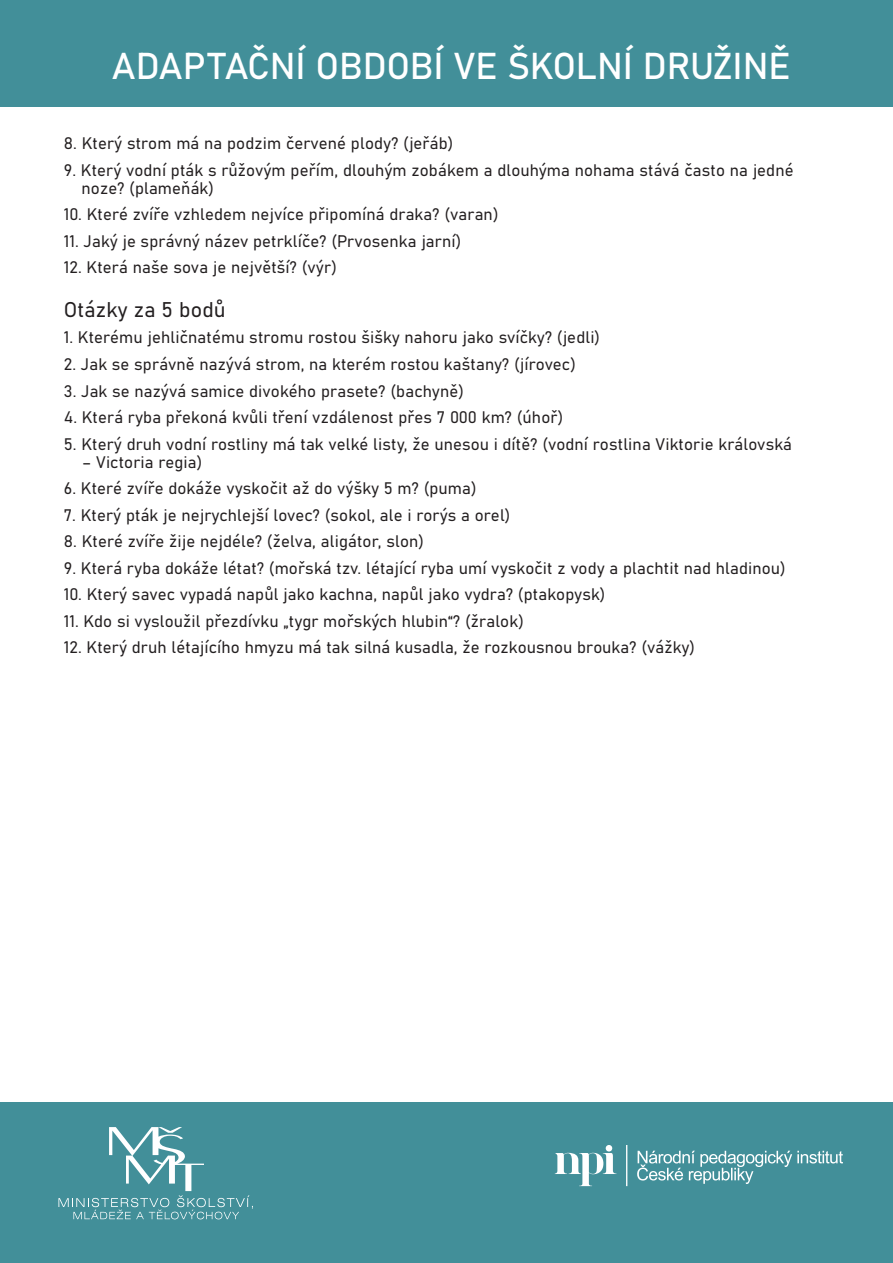
<style>
.page{position:relative;width:893px;height:1263px;background:#fff}
.page>*{position:absolute;margin:0;border:0;box-sizing:border-box;transform-origin:0 0}
.t1{font:36.9px "Bahnschrift";letter-spacing:-.01em;color:#fff}
.T02{font:21px "Bahnschrift";letter-spacing:.01em;color:#231f20}
.T_01{font:16.5px/18px "Bahnschrift";letter-spacing:.01em;color:#231f20}
</style>
<div class="page">
<div style="left:0;top:0;width:893px;height:107px;background:#428f99"></div>
<div style="left:0;top:1102px;width:893px;height:161px;background:#428f99"></div>
<svg style="left:58px;top:1127px;width:195px;height:92px"></svg>
<svg style="left:555px;top:1145px;width:72px;height:41px"></svg>
<svg style="left:637px;top:1151px;width:206px;height:33px"></svg>
<h1 class="t1" style="left:112px;top:43px;width:680px">ADAPTAČNÍ OBDOBÍ VE ŠKOLNÍ DRUŽINĚ</h1>
<p class="T_01" style="left:64px;top:134px;width:391px">8. Který strom má na podzim červené plody? (jeřáb)</p>
<p class="T_01" style="left:82px;top:161px;width:714px;text-indent:-18px">9. Který vodní pták s růžovým peřím, dlouhým zobákem a dlouhýma nohama stává často na jedné noze? (plameňák)</p>
<p class="T_01" style="left:64px;top:205px;width:436px">10. Které zvíře vzhledem nejvíce připomíná draka? (varan)</p>
<p class="T_01" style="left:64px;top:232px;width:399px">11. Jaký je správný název petrklíče? (Prvosenka jarní)</p>
<p class="T_01" style="left:64px;top:258px;width:275px">12. Která naše sova je největší? (výr)</p>
<p class="T02" style="left:64px;top:296px;width:163px">Otázky za 5 bodů</p>
<p class="T_01" style="left:64px;top:329px;width:538px">1. Kterému jehličnatému stromu rostou šišky nahoru jako svíčky? (jedli)</p>
<p class="T_01" style="left:64px;top:355px;width:514px">2. Jak se správně nazývá strom, na kterém rostou kaštany? (jírovec)</p>
<p class="T_01" style="left:64px;top:382px;width:402px">3. Jak se nazývá samice divokého prasete? (bachyně)</p>
<p class="T_01" style="left:64px;top:408px;width:501px">4. Která ryba překoná kvůli tření vzdálenost přes 7 000 km? (úhoř)</p>
<p class="T_01" style="left:64px;top:435px;width:730px">5. Který druh vodní rostliny má tak velké listy, že unesou i dítě? (vodní rostlina Viktorie královská</p>
<p class="T_01" style="left:82px;top:453px;width:122px">– Victoria regia)</p>
<p class="T_01" style="left:64px;top:479px;width:414px">6. Které zvíře dokáže vyskočit až do výšky 5 m? (puma)</p>
<p class="T_01" style="left:64px;top:506px;width:448px">7. Který pták je nejrychlejší lovec? (sokol, ale i rorýs a orel)</p>
<p class="T_01" style="left:64px;top:532px;width:362px">8. Které zvíře žije nejdéle? (želva, aligátor, slon)</p>
<p class="T_01" style="left:64px;top:559px;width:723px">9. Která ryba dokáže létat? (mořská tzv. létající ryba umí vyskočit z vody a plachtit nad hladinou)</p>
<p class="T_01" style="left:64px;top:585px;width:543px">10. Který savec vypadá napůl jako kachna, napůl jako vydra? (ptakopysk)</p>
<p class="T_01" style="left:64px;top:612px;width:462px">11. Kdo si vysloužil přezdívku „tygr mořských hlubin“? (žralok)</p>
<p class="T_01" style="left:64px;top:638px;width:633px">12. Který druh létajícího hmyzu má tak silná kusadla, že rozkousnou brouka? (vážky)</p>
</div>
